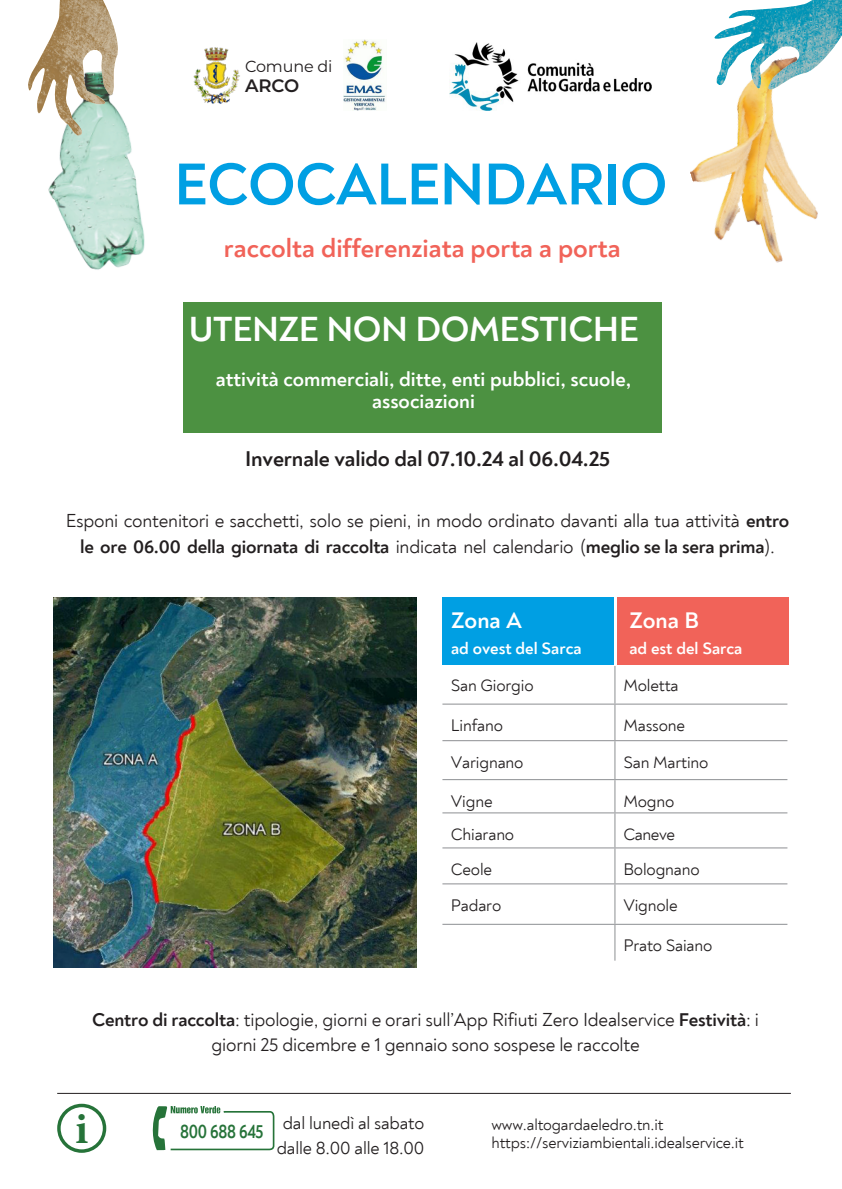
<style>
.page{position:relative;width:842px;height:1189px;background:#fff}
.page>*{position:absolute;margin:0;border:0;box-sizing:border-box;transform-origin:0 0}
.t1{font:700 60px "Noah";letter-spacing:-.015em;color:#009fe3}
.t2{font:700 44.2px "Minion Pro";color:#267339}
.t3{font:700 36px "Noah";letter-spacing:-.01em;color:#fff}
.t4{font:700 26.6px "Noah";color:#f16359}
.t5{font:700 23.2px "Noah";color:#fff}
.t6{font:700 22px "Noah";letter-spacing:-.01em;color:#221e1f}
.t7{font:700 20.6px/22px "Noah";color:#fff;text-align:center}
.t8{font:700 20px "Noah";letter-spacing:-.02em;color:#267339;scale:.8 1}
.t9{font:19px/25px "Noah";letter-spacing:-.01em;color:#231f20;text-align:center}
.t10{font:18px/25px "Noah";letter-spacing:-.01em;color:#231f20;text-align:center}
.t11{font:600 18px "Montserrat";color:#231f20}
.t12{font:17px "Noah";letter-spacing:-.01em;color:#231f20}
.t13{font:700 17px "Noah";color:#fff}
.t14{font:16px/18.6px "Noah";letter-spacing:-.01em;color:#231f20}
.t15{font:16px "Montserrat";letter-spacing:-.01em;color:#231f20}
.s1{font-weight:700}
</style>
<div class="page">
<hr style="left:614px;top:664px;width:1px;height:39px;background:#939598">
<hr style="left:442px;top:703px;width:173px;height:1px;background:#939598">
<hr style="left:615px;top:703px;width:172px;height:1px;background:#939598">
<hr style="left:614px;top:704px;width:1px;height:36px;background:#939598">
<hr style="left:442px;top:740px;width:173px;height:1px;background:#939598">
<hr style="left:615px;top:740px;width:172px;height:1px;background:#939598">
<hr style="left:614px;top:741px;width:1px;height:38px;background:#939598">
<hr style="left:442px;top:779px;width:173px;height:1px;background:#939598">
<hr style="left:615px;top:779px;width:172px;height:1px;background:#939598">
<hr style="left:614px;top:780px;width:1px;height:32px;background:#939598">
<hr style="left:442px;top:812px;width:173px;height:1px;background:#939598">
<hr style="left:615px;top:812px;width:172px;height:1px;background:#939598">
<hr style="left:614px;top:813px;width:1px;height:34px;background:#939598">
<hr style="left:442px;top:847px;width:173px;height:1px;background:#939598">
<hr style="left:615px;top:847px;width:172px;height:1px;background:#939598">
<hr style="left:614px;top:848px;width:1px;height:35px;background:#939598">
<hr style="left:442px;top:883px;width:173px;height:1px;background:#939598">
<hr style="left:615px;top:883px;width:172px;height:1px;background:#939598">
<hr style="left:614px;top:884px;width:1px;height:40px;background:#939598">
<hr style="left:442px;top:924px;width:173px;height:1px;background:#939598">
<hr style="left:615px;top:924px;width:172px;height:1px;background:#939598">
<hr style="left:614px;top:925px;width:1px;height:35px;background:#939598">
<svg style="left:442px;top:645px;width:347px;height:21px"></svg>
<div style="left:442px;top:597px;width:172px;height:67px;background:#009fe3"></div>
<div style="left:616px;top:597px;width:172px;height:67px;background:#f16359"></div>
<img style="left:54px;top:597px;width:363px;height:371px">
<svg style="left:152px;top:1106px;width:123px;height:45px"></svg>
<div style="left:57px;top:1103px;width:49px;height:50px;border:3px solid #267339;border-radius:50%"></div>
<div style="left:183px;top:302px;width:478px;height:131px;background:#4c9141"></div>
<hr style="left:57px;top:1093px;width:734px;height:1px;background:#231f20">
<img style="left:450px;top:42px;width:201px;height:68px">
<img style="left:193px;top:47px;width:47px;height:57px">
<img style="left:343px;top:40px;width:43px;height:71px">
<img style="left:690px;top:98px;width:128px;height:165px">
<img style="left:48px;top:116px;width:97px;height:154px">
<img style="left:28px;top:0;width:93px;height:135px">
<svg style="left:714px;top:0;width:128px;height:98px"></svg>
<p class="t15" style="left:245px;top:56px;width:89px">Comune di</p>
<p class="t11" style="left:245px;top:73px;width:56px">ARCO</p>
<p class="t1" style="left:174px;top:146px;width:495px">ECOCALENDARIO</p>
<p class="t4" style="left:224px;top:232px;width:398px">raccolta differenziata porta a porta</p>
<p class="t3" style="left:189px;top:306px;width:452px">UTENZE NON DOMESTICHE</p>
<p class="t7" style="left:216px;top:368px;width:417px">attività commerciali, ditte, enti pubblici, scuole, associazioni</p>
<p class="t6" style="left:245px;top:445px;width:366px">Invernale valido dal 07.10.24 al 06.04.25</p>
<p class="t9" style="left:66px;top:507px;width:725px;line-height:26px">Esponi contenitori e sacchetti, solo se pieni, in modo ordinato davanti alla tua attività <span class="s1">entro le ore 06.00 della giornata di raccolta</span> indicata nel calendario (<span class="s1">meglio se la sera prima</span>).</p>
<p class="t5" style="left:451px;top:605px;width:72px">Zona A</p>
<p class="t13" style="left:451px;top:638px;width:132px">ad ovest del Sarca</p>
<p class="t5" style="left:629px;top:605px;width:71px">Zona B</p>
<p class="t13" style="left:629px;top:638px;width:115px">ad est del Sarca</p>
<p class="t12" style="left:451px;top:675px;width:84px">San Giorgio</p>
<p class="t12" style="left:623px;top:675px;width:57px">Moletta</p>
<p class="t12" style="left:451px;top:715px;width:54px">Linfano</p>
<p class="t12" style="left:623px;top:715px;width:63px">Massone</p>
<p class="t12" style="left:451px;top:751px;width:74px">Varignano</p>
<p class="t12" style="left:623px;top:751px;width:87px">San Martino</p>
<p class="t12" style="left:451px;top:790px;width:43px">Vigne</p>
<p class="t12" style="left:623px;top:790px;width:53px">Mogno</p>
<p class="t12" style="left:451px;top:824px;width:65px">Chiarano</p>
<p class="t12" style="left:623px;top:824px;width:53px">Caneve</p>
<p class="t12" style="left:451px;top:859px;width:43px">Ceole</p>
<p class="t12" style="left:623px;top:859px;width:78px">Bolognano</p>
<p class="t12" style="left:451px;top:895px;width:52px">Padaro</p>
<p class="t12" style="left:623px;top:895px;width:56px">Vignole</p>
<p class="t12" style="left:623px;top:935px;width:91px">Prato Saiano</p>
<p class="t9" style="left:92px;top:1007px;width:668px"><span class="s1">Centro di raccolta</span>: tipologie, giorni e orari sull’App Rifiuti Zero Idealservice <span class="s1">Festività</span>: i giorni 25 dicembre e 1 gennaio sono sospese le raccolte</p>
<p class="t2" style="left:75px;top:1097px;width:15px">i</p>
<p class="t8" style="left:180px;top:1119px;width:105px">800 688 645</p>
<p class="t10" style="left:277px;top:1110px;width:149px">dal lunedì al sabato dalle 8.00 alle 18.00</p>
<p class="t14" style="left:491px;top:1115px;width:254px">www.altogardaeledro.tn.it https://serviziambientali.idealservice.it</p>
</div>
